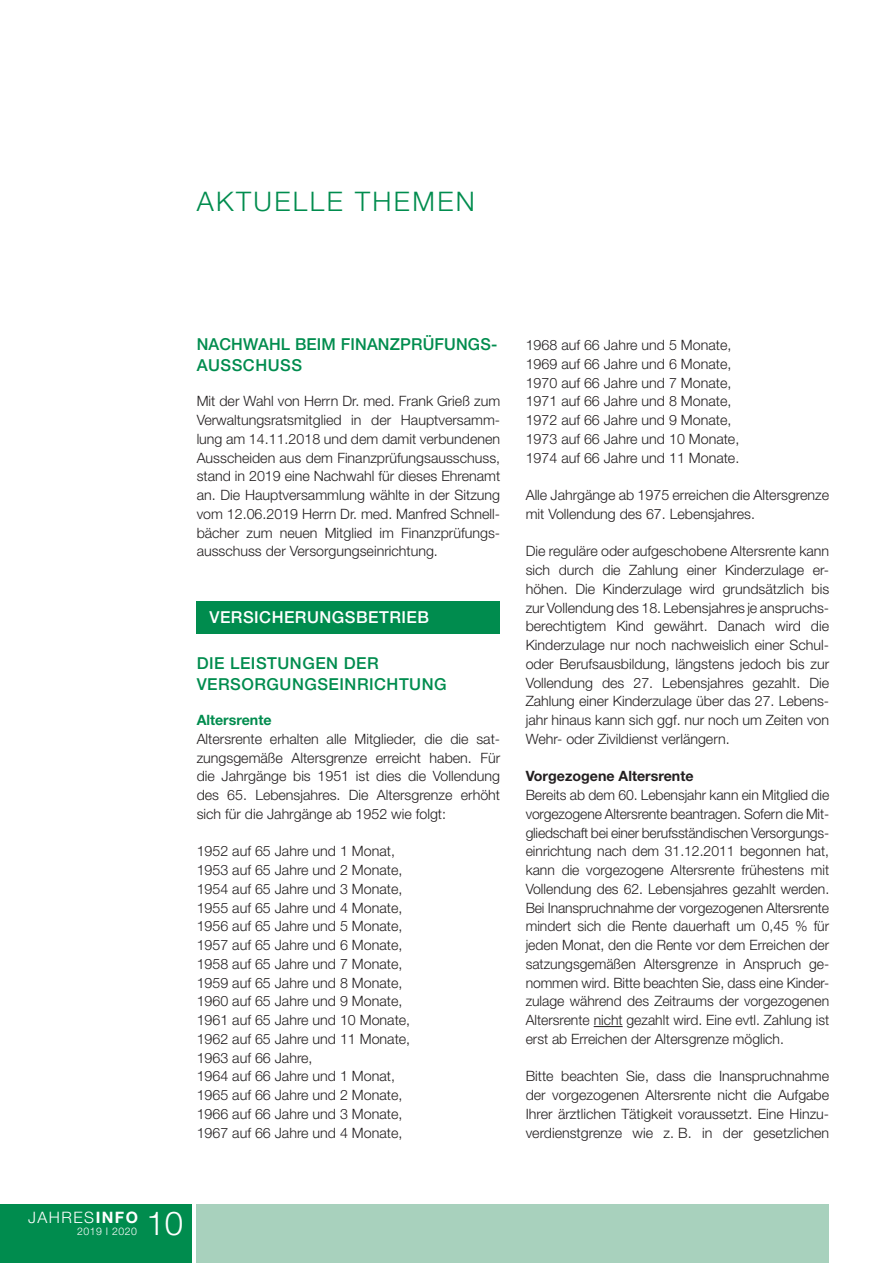
<style>
.page{position:relative;width:893px;height:1263px;background:#fff}
.page>*{position:absolute;margin:0;border:0;box-sizing:border-box;transform-origin:0 0}
.t1{font:300 33px "Helvetica Neue LT Std";color:#fff}
.t2{font:300 27px "Helvetica Neue LT Std";letter-spacing:.09em;color:#008c4e}
.t3{font:500 16.5px/21px "Helvetica Neue LT Std";letter-spacing:.03em;color:#008c4e}
.t4{font:500 16.5px/21px "Helvetica Neue LT Std";letter-spacing:.01em;color:#008c4e}
.t5{font:500 16.5px "Helvetica Neue LT Std";letter-spacing:.03em;color:#fff}
.t6{font:300 15.75px "Helvetica Neue LT Std";letter-spacing:.095em;color:#fff}
.t7{font:300 14.25px/18.8px "Helvetica Neue LT Std";color:#231f20}
.t8{font:700 14.25px "Helvetica Neue LT Std";color:#231f20}
.t9{font:700 14.25px "Helvetica Neue LT Std";color:#008c4e}
.t10{font:300 10.5px "Helvetica Neue LT Std";letter-spacing:.05em;color:#fff}
.s1{font-weight:700}
</style>
<div class="page">
<div style="left:0;top:1204px;width:191px;height:59px;background:#008c4e"></div>
<div style="left:197px;top:1204px;width:632px;height:59px;background:#a8d1bd"></div>
<div style="left:197px;top:602px;width:303px;height:32px;background:#008c4e"></div>
<svg style="left:594px;top:1026px;width:29px;height:1px"></svg>
<h2 class="t2" style="left:197px;top:185px;width:280px">AKTUELLE THEMEN</h2>
<p class="t4" style="left:197px;top:333px;width:302px">NACHWAHL BEIM FINANZPRÜFUNGS-<br>AUSSCHUSS</p>
<p class="t7" style="left:197px;top:392px;width:305px;text-align:justify">Mit der Wahl von Herrn Dr. med. Frank Grieß zum Verwaltungsratsmitglied in der Hauptversamm&shy;lung am 14.11.2018 und dem damit verbundenen Ausscheiden aus dem Finanzprüfungsausschuss, stand in 2019 eine Nachwahl für dieses Ehrenamt an. Die Hauptversammlung wählte in der Sitzung vom 12.06.2019 Herrn Dr. med. Manfred Schnell&shy;bächer zum neuen Mitglied im Finanzprüfungs&shy;ausschuss der Versorgungseinrichtung.</p>
<p class="t5" style="left:209px;top:608px;width:221px">VERSICHERUNGSBETRIEB</p>
<p class="t3" style="left:197px;top:652px;width:251px">DIE LEISTUNGEN DER<br>VERSORGUNGSEINRICHTUNG</p>
<p class="t9" style="left:197px;top:711px;width:76px">Altersrente</p>
<p class="t7" style="left:197px;top:729px;width:305px;text-align:justify">Altersrente erhalten alle Mitglieder, die die sat&shy;zungsgemäße Altersgrenze erreicht haben. Für die Jahrgänge bis 1951 ist dies die Vollendung des 65. Lebensjahres. Die Altersgrenze erhöht sich für die Jahrgänge ab 1952 wie folgt:</p>
<p class="t7" style="left:197px;top:842px;width:215px">1952 auf 65 Jahre und 1 Monat,<br>1953 auf 65 Jahre und 2 Monate,<br>1954 auf 65 Jahre und 3 Monate,<br>1955 auf 65 Jahre und 4 Monate,<br>1956 auf 65 Jahre und 5 Monate,<br>1957 auf 65 Jahre und 6 Monate,<br>1958 auf 65 Jahre und 7 Monate,<br>1959 auf 65 Jahre und 8 Monate,<br>1960 auf 65 Jahre und 9 Monate,<br>1961 auf 65 Jahre und 10 Monate,<br>1962 auf 65 Jahre und 11 Monate,<br>1963 auf 66 Jahre,<br>1964 auf 66 Jahre und 1 Monat,<br>1965 auf 66 Jahre und 2 Monate,<br>1966 auf 66 Jahre und 3 Monate,<br>1967 auf 66 Jahre und 4 Monate,</p>
<p class="t7" style="left:526px;top:335px;width:215px">1968 auf 66 Jahre und 5 Monate,<br>1969 auf 66 Jahre und 6 Monate,<br>1970 auf 66 Jahre und 7 Monate,<br>1971 auf 66 Jahre und 8 Monate,<br>1972 auf 66 Jahre und 9 Monate,<br>1973 auf 66 Jahre und 10 Monate,<br>1974 auf 66 Jahre und 11 Monate.</p>
<p class="t7" style="left:526px;top:485px;width:305px">Alle Jahrgänge ab 1975 erreichen die Altersgrenze mit Vollendung des 67. Lebensjahres.</p>
<p class="t7" style="left:526px;top:542px;width:305px">Die reguläre oder aufgeschobene Altersrente kann sich durch die Zahlung einer Kinderzulage er&shy;höhen. Die Kinderzulage wird grundsätzlich bis zur Vollendung des 18. Lebensjahres je anspruchs&shy;berechtigtem Kind gewährt. Danach wird die Kinderzulage nur noch nachweislich einer Schul&shy;oder Berufsausbildung, längstens jedoch bis zur Vollendung des 27. Lebensjahres gezahlt. Die Zahlung einer Kinderzulage über das 27. Lebens&shy;jahr hinaus kann sich ggf. nur noch um Zeiten von Wehr- oder Zivildienst verlängern.</p>
<p class="t8" style="left:526px;top:767px;width:169px">Vorgezogene Altersrente</p>
<p class="t7" style="left:526px;top:785px;width:305px">Bereits ab dem 60. Lebensjahr kann ein Mitglied die vorgezogene Altersrente beantragen. Sofern die Mit&shy;gliedschaft bei einer berufsständischen Versorgungs&shy;einrichtung nach dem 31.12.2011 begonnen hat, kann die vorgezogene Altersrente frühestens mit Vollendung des 62. Lebensjahres gezahlt werden.<br>Bei Inanspruchnahme der vorgezogenen Altersrente mindert sich die Rente dauerhaft um 0,45 % für jeden Monat, den die Rente vor dem Erreichen der satzungsgemäßen Altersgrenze in Anspruch ge&shy;nommen wird. Bitte beachten Sie, dass eine Kinder&shy;zulage während des Zeitraums der vorgezogenen Altersrente nicht gezahlt wird. Eine evtl. Zahlung ist erst ab Erreichen der Altersgrenze möglich.</p>
<p class="t7" style="left:526px;top:1067px;width:305px;text-align:justify">Bitte beachten Sie, dass die Inanspruchnahme der vorgezogenen Altersrente nicht die Aufgabe Ihrer ärztlichen Tätigkeit voraussetzt. Eine Hinzu&shy;verdienstgrenze wie z. B. in der gesetzlichen</p>
<p class="t6" style="left:28px;top:1208px;width:112px">JAHRES<span class="s1">INFO</span></p>
<p class="t10" style="left:77px;top:1225px;width:62px">2019 I 2020</p>
<h1 class="t1" style="left:146px;top:1203px;width:38px">10</h1>
</div>
